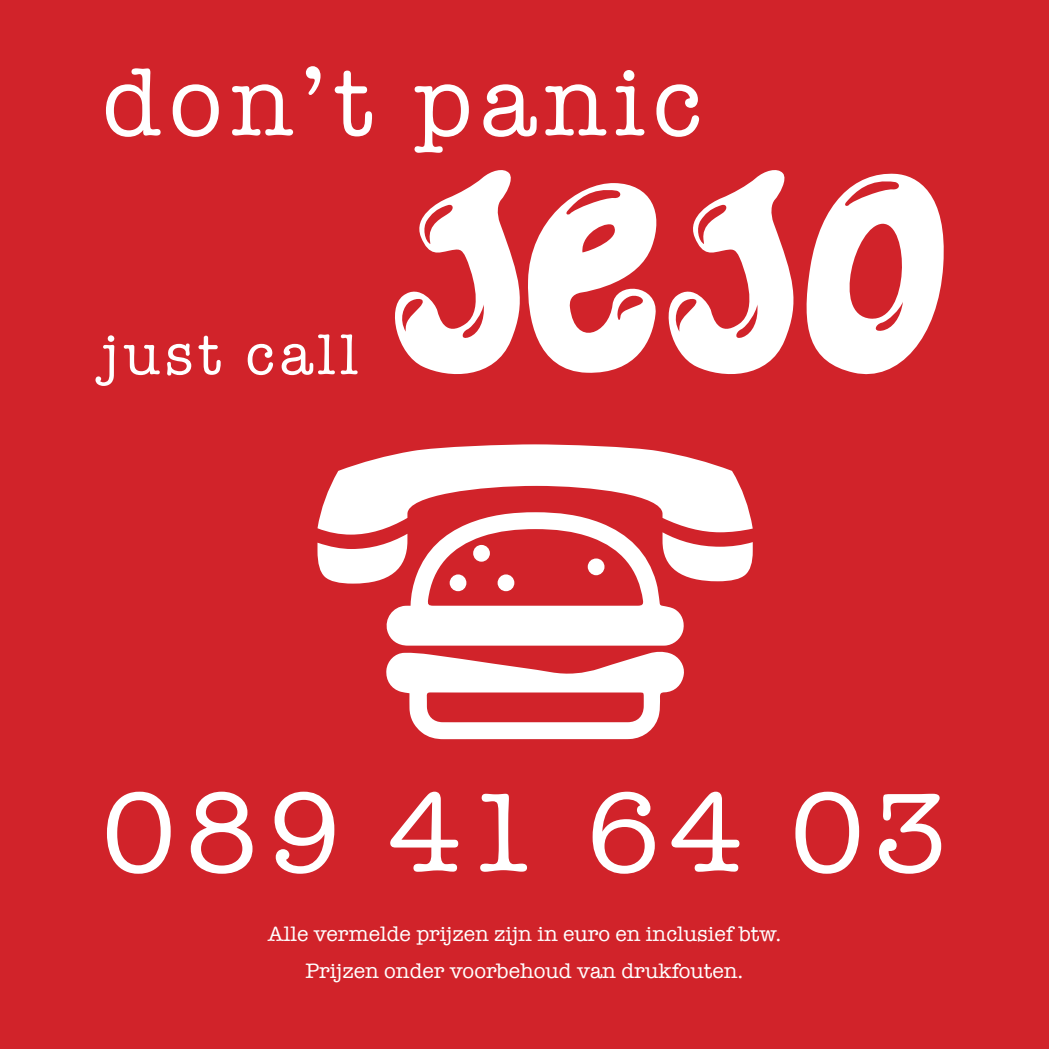
<style>
.page{position:relative;width:1049px;height:1049px;background:#d1232a}
.page>*{position:absolute;margin:0;border:0;box-sizing:border-box;transform-origin:0 0}
.t1{font:115.5px "American Typewriter";letter-spacing:.08em;color:#fff}
.t2{font:98.25px "American Typewriter";letter-spacing:.08em;color:#fff}
.t3{font:58.5px "American Typewriter";letter-spacing:.08em;color:#fff}
.t4{font:21.5px/37.5px "American Typewriter";color:#fff;text-align:center}
</style>
<div class="page">
<svg style="left:317px;top:444px;width:436px;height:295px"></svg>
<svg style="left:395px;top:170px;width:549px;height:205px"></svg>
<h2 class="t2" style="left:102px;top:27px;width:602px">don’t panic</h2>
<h3 class="t3" style="left:102px;top:310px;width:258px">just call</h3>
<h1 class="t1" style="left:102px;top:744px;width:846px">089 41 64 03</h1>
<p class="t4" style="left:268px;top:914px;width:515px">Alle vermelde prijzen zijn in euro en inclusief btw.<br>Prijzen onder voorbehoud van drukfouten.</p>
</div>
